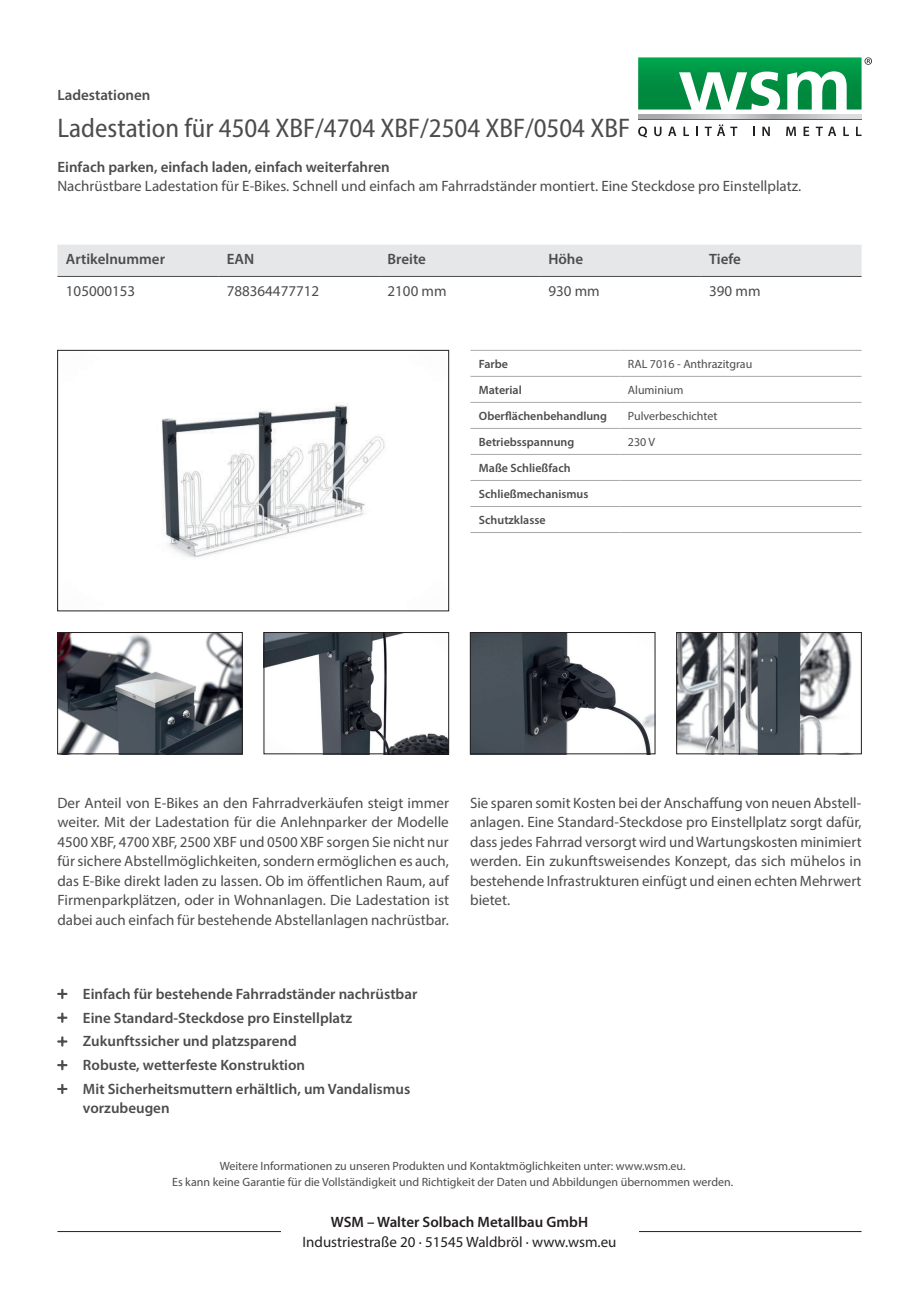
<style>
.page{position:relative;width:919px;height:1289px;background:#fff}
.page>*{position:absolute;margin:0;border:0;box-sizing:border-box;transform-origin:0 0}
.t1{font:semi-condensed 27px "Myriad Pro";color:#4b4c4d}
.t2{font:15px/19.5px "Myriad Pro";color:#4b4c4d;text-align:justify}
.t3{font:600 15px/19.5px "Myriad Pro";color:#4b4c4d}
.t4{font:15px "Myriad Pro";color:#231f20}
.t5{font:600 15px "Myriad Pro";color:#231f20}
.t6{font:12px/16.5px "Myriad Pro";color:#4b4c4d;text-align:center}
.t7{font:600 12px "Myriad Pro";color:#4b4c4d}
</style>
<div class="page">
<hr style="left:470px;top:350px;width:149px;height:1px;background:#a8a9ad">
<hr style="left:619px;top:350px;width:242px;height:1px;background:#a8a9ad">
<hr style="left:470px;top:376px;width:149px;height:1px;background:#a8a9ad">
<hr style="left:619px;top:376px;width:242px;height:1px;background:#a8a9ad">
<hr style="left:470px;top:402px;width:149px;height:1px;background:#a8a9ad">
<hr style="left:619px;top:402px;width:242px;height:1px;background:#a8a9ad">
<hr style="left:470px;top:428px;width:149px;height:1px;background:#a8a9ad">
<hr style="left:619px;top:428px;width:242px;height:1px;background:#a8a9ad">
<hr style="left:470px;top:454px;width:149px;height:1px;background:#a8a9ad">
<hr style="left:619px;top:454px;width:242px;height:1px;background:#a8a9ad">
<hr style="left:470px;top:480px;width:149px;height:1px;background:#a8a9ad">
<hr style="left:619px;top:480px;width:242px;height:1px;background:#a8a9ad">
<hr style="left:470px;top:506px;width:149px;height:1px;background:#a8a9ad">
<hr style="left:619px;top:506px;width:242px;height:1px;background:#a8a9ad">
<hr style="left:470px;top:532px;width:149px;height:1px;background:#a8a9ad">
<hr style="left:619px;top:532px;width:242px;height:1px;background:#a8a9ad">
<img style="left:161px;top:403px;width:224px;height:155px">
<div style="left:57px;top:350px;width:392px;height:261px;border:1px solid #231f20"></div>
<img style="left:59px;top:634px;width:181px;height:118px">
<div style="left:57px;top:632px;width:185px;height:122px;border:1px solid #231f20"></div>
<img style="left:266px;top:634px;width:181px;height:118px">
<div style="left:264px;top:632px;width:185px;height:122px;border:1px solid #231f20"></div>
<img style="left:678px;top:634px;width:174px;height:118px">
<div style="left:676px;top:632px;width:185px;height:122px;border:1px solid #231f20"></div>
<img style="left:472px;top:634px;width:181px;height:118px">
<div style="left:470px;top:632px;width:185px;height:122px;border:1px solid #231f20"></div>
<div style="left:57px;top:245px;width:804px;height:31px;background:#e6e7e9"></div>
<hr style="left:57px;top:276px;width:161px;height:1px;background:#4b4c4d">
<hr style="left:218px;top:276px;width:161px;height:1px;background:#4b4c4d">
<hr style="left:379px;top:276px;width:161px;height:1px;background:#4b4c4d">
<hr style="left:540px;top:276px;width:160px;height:1px;background:#4b4c4d">
<hr style="left:700px;top:276px;width:161px;height:1px;background:#4b4c4d">
<hr style="left:57px;top:1231px;width:804px;height:1px;background:#231f20">
<svg style="left:638px;top:126px;width:9px;height:11px"></svg>
<svg style="left:654px;top:127px;width:7px;height:9px"></svg>
<svg style="left:668px;top:127px;width:8px;height:9px"></svg>
<svg style="left:683px;top:127px;width:6px;height:9px"></svg>
<svg style="left:704px;top:127px;width:7px;height:9px"></svg>
<svg style="left:717px;top:124px;width:20px;height:12px"></svg>
<svg style="left:762px;top:127px;width:7px;height:9px"></svg>
<svg style="left:786px;top:127px;width:10px;height:9px"></svg>
<svg style="left:803px;top:127px;width:6px;height:9px"></svg>
<svg style="left:815px;top:127px;width:7px;height:9px"></svg>
<svg style="left:828px;top:127px;width:8px;height:9px"></svg>
<svg style="left:843px;top:127px;width:5px;height:9px"></svg>
<svg style="left:856px;top:127px;width:5px;height:9px"></svg>
<hr style="left:638px;top:119px;width:223px;height:1px;background:#636366">
<svg style="left:638px;top:114px;width:223px;height:5px"></svg>
<svg style="left:638px;top:57px;width:233px;height:52px"></svg>
<div style="left:281px;top:1215px;width:357px;height:31px;background:#fff"></div>
<p class="t3" style="left:57px;top:85px;width:94px">Ladestationen</p>
<p class="t1" style="left:57px;top:111px;width:574px">Ladestation für 4504 XBF/4704 XBF/2504 XBF/0504 XBF</p>
<p class="t3" style="left:57px;top:157px;width:334px">Einfach parken, einfach laden, einfach weiterfahren</p>
<p class="t2" style="left:57px;top:176px;width:745px">Nachrüstbare Ladestation für E-Bikes. Schnell und einfach am Fahrradständer montiert. Eine Steckdose pro Einstellplatz.</p>
<p class="t3" style="left:66px;top:249px;width:101px">Artikelnummer</p>
<p class="t3" style="left:227px;top:249px;width:29px">EAN</p>
<p class="t3" style="left:387px;top:249px;width:40px">Breite</p>
<p class="t3" style="left:548px;top:249px;width:36px">Höhe</p>
<p class="t3" style="left:709px;top:249px;width:33px">Tiefe</p>
<p class="t2" style="left:66px;top:281px;width:71px">105000153</p>
<p class="t2" style="left:227px;top:281px;width:94px">788364477712</p>
<p class="t2" style="left:387px;top:281px;width:60px">2100 mm</p>
<p class="t2" style="left:548px;top:281px;width:53px">930 mm</p>
<p class="t2" style="left:709px;top:281px;width:53px">390 mm</p>
<p class="t7" style="left:479px;top:356px;width:31px">Farbe</p>
<p class="t6" style="left:627px;top:355px;width:126px">RAL 7016 - Anthrazitgrau</p>
<p class="t7" style="left:479px;top:382px;width:44px">Material</p>
<p class="t6" style="left:627px;top:381px;width:57px">Aluminium</p>
<p class="t7" style="left:479px;top:408px;width:130px">Oberflächenbehandlung</p>
<p class="t6" style="left:627px;top:407px;width:91px">Pulverbeschichtet</p>
<p class="t7" style="left:479px;top:434px;width:97px">Betriebsspannung</p>
<p class="t6" style="left:627px;top:433px;width:29px">230 V</p>
<p class="t7" style="left:479px;top:460px;width:93px">Maße Schließfach</p>
<p class="t7" style="left:479px;top:486px;width:111px">Schließmechanismus</p>
<p class="t7" style="left:479px;top:512px;width:68px">Schutzklasse</p>
<p class="t2" style="left:57px;top:792px;width:393px">Der Anteil von E-Bikes an den Fahrradverkäufen steigt immer weiter. Mit der Ladestation für die Anlehnparker der Modelle 4500 XBF, 4700 XBF, 2500 XBF und 0500 XBF sorgen Sie nicht nur für sichere Abstellmöglichkeiten, sondern ermöglichen es auch, das E-Bike direkt laden zu lassen. Ob im öffentlichen Raum, auf Firmenparkplätzen, oder in Wohnanlagen. Die Ladestation ist dabei auch einfach für bestehende Abstellanlagen nachrüstbar.</p>
<p class="t2" style="left:470px;top:792px;width:393px">Sie sparen somit Kosten bei der Anschaffung von neuen Abstell&shy;anlagen. Eine Standard-Steckdose pro Einstellplatz sorgt dafür, dass jedes Fahrrad versorgt wird und Wartungskosten minimiert werden. Ein zukunftsweisendes Konzept, das sich mühelos in bestehende Infrastrukturen einfügt und einen echten Mehrwert bietet.</p>
<p class="t3" style="left:83px;top:983px;width:336px">Einfach für bestehende Fahrradständer nachrüstbar</p>
<p class="t3" style="left:83px;top:1007px;width:271px">Eine Standard-Steckdose pro Einstellplatz</p>
<p class="t3" style="left:83px;top:1031px;width:215px">Zukunftssicher und platzsparend</p>
<p class="t3" style="left:83px;top:1054px;width:224px">Robuste, wetterfeste Konstruktion</p>
<p class="t3" style="left:83px;top:1078px;width:329px">Mit Sicherheitsmuttern erhältlich, um Vandalismus vorzubeugen</p>
<p class="t6" style="left:172px;top:1157px;width:562px">Weitere Informationen zu unseren Produkten und Kontaktmöglichkeiten unter: www.wsm.eu.<br>Es kann keine Garantie für die Vollständigkeit und Richtigkeit der Daten und Abbildungen übernommen werden.</p>
<p class="t5" style="left:331px;top:1212px;width:259px">WSM – Walter Solbach Metallbau GmbH</p>
<p class="t4" style="left:302px;top:1232px;width:315px">Industriestraße 20 · 51545 Waldbröl · www.wsm.eu</p>
</div>
